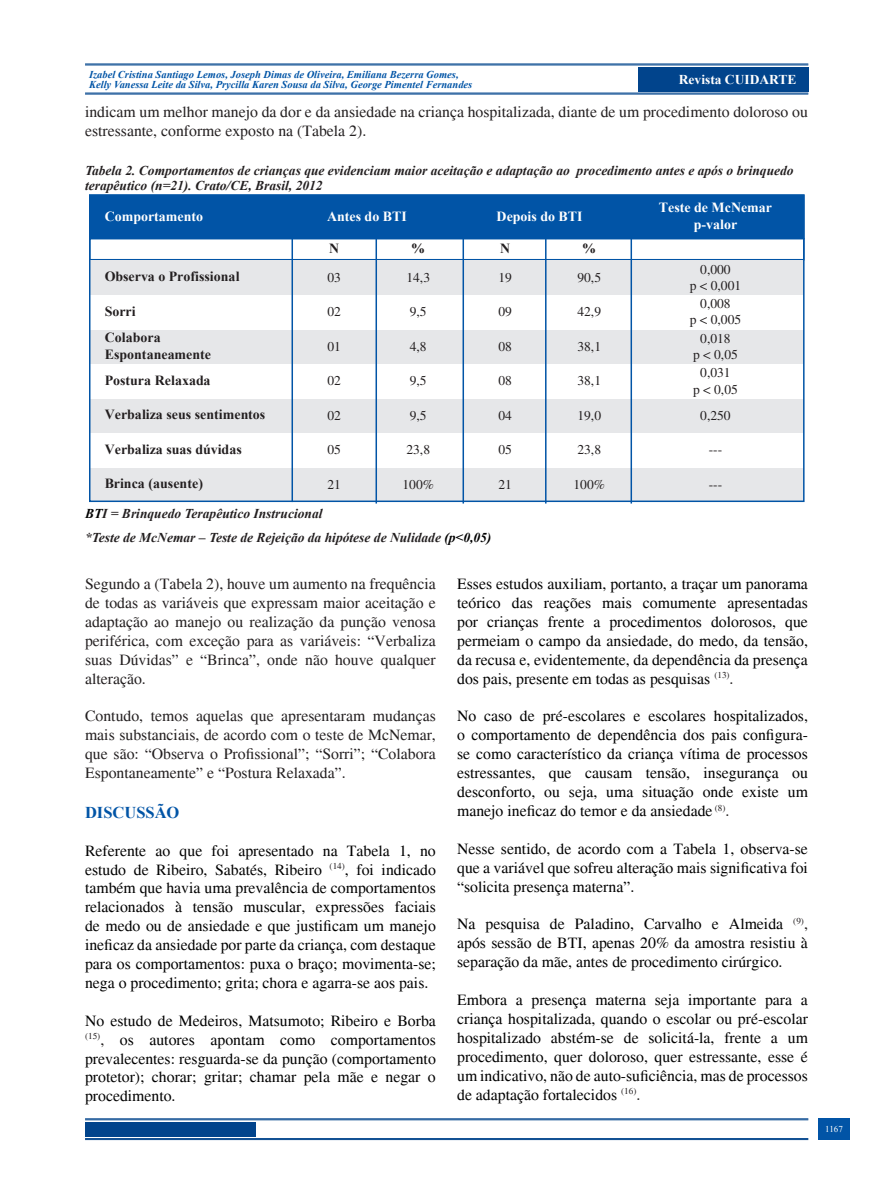
<style>
.page{position:relative;width:893px;height:1191px;background:#fff}
.page>*{position:absolute;margin:0;border:0;box-sizing:border-box;transform-origin:0 0}
.titulos{font:700 16.5px "Times New Roman";color:#0154a6}
.parrafos_generales{font:15.75px/18.9px "Times";color:#000;text-align:justify}
.parrafos_generales-2{font:15.75px/18.9px "Times";color:#231f20;text-align:justify}
.t1{font:700 13.95px/16.8px "Times New Roman";color:#231f20}
.t2{font:700 13.95px/16.8px "Times New Roman";color:#fff;text-align:center}
.t3{font:italic 700 13.5px/15px "Times New Roman";color:#231f20}
.t4{font:13.5px/16.2px "Times";color:#231f20;text-align:center}
.t5{font:700 13.5px "Times New Roman";color:#fff}
.t6{font:italic 700 10.5px/10.5px "Times New Roman";color:#0154a6}
.t7{font:9px "Times New Roman";color:#fff}
.s1{color:#000}
.s2{color:#231f20}
</style>
<div class="page">
<div style="left:638px;top:67px;width:170px;height:24px;background:#01448c"></div>
<hr style="left:85px;top:64px;width:723px;height:1px;background:#01448c">
<hr style="left:85px;top:65px;width:723px;height:1px;background:#01448c">
<hr style="left:85px;top:93px;width:723px;height:1px;background:#01448c">
<hr style="left:85px;top:94px;width:723px;height:1px;background:#01448c">
<hr style="left:85px;top:1138px;width:723px;height:1px;background:#01448c">
<hr style="left:85px;top:1139px;width:723px;height:1px;background:#01448c">
<hr style="left:85px;top:1118px;width:723px;height:1px;background:#01448c">
<hr style="left:85px;top:1119px;width:723px;height:1px;background:#01448c">
<div style="left:85px;top:1122px;width:170px;height:14px;background:#01448c"></div>
<div style="left:819px;top:1118px;width:31px;height:22px;background:#0154a6"></div>
<div style="left:89px;top:329px;width:714px;height:35px;background:#e6e7e9"></div>
<div style="left:89px;top:398px;width:714px;height:35px;background:#e6e7e9"></div>
<div style="left:89px;top:467px;width:714px;height:35px;background:#e6e7e9"></div>
<div style="left:90px;top:195px;width:714px;height:44px;background:#0154a6"></div>
<div style="left:89px;top:238px;width:715px;height:22px;border:2px solid #0154a6"></div>
<div style="left:89px;top:260px;width:714px;height:35px;background:#e6e7e9"></div>
<div style="left:89px;top:194px;width:715px;height:308px;border:2px solid #0154a6"></div>
<hr style="left:291px;top:236px;width:2px;height:266px;background:#0154a6">
<hr style="left:375px;top:235px;width:2px;height:268px;background:#0154a6">
<hr style="left:462px;top:235px;width:2px;height:268px;background:#0154a6">
<hr style="left:545px;top:235px;width:1px;height:268px;background:#0154a6">
<hr style="left:630px;top:235px;width:2px;height:268px;background:#0154a6">
<p class="t6" style="left:89px;top:69px;width:385px">Izabel Cristina Santiago Lemos, Joseph Dimas de Oliveira, Emiliana Bezerra Gomes,<br>Kelly Vanessa Leite da Silva, Prycilla Karen Sousa da Silva, George Pimentel Fernandes</p>
<p class="t5" style="left:679px;top:70px;width:119px">Revista CUIDARTE</p>
<p class="parrafos_generales-2" style="left:85px;top:103px;width:724px">indicam um melhor manejo da dor e da ansiedade na criança hospitalizada, diante de um procedimento doloroso ou estressante, conforme exposto na (Tabela 2).</p>
<p class="t3" style="left:85px;top:163px;width:710px">Tabela 2. Comportamentos de crianças que evidenciam maior aceitação e adaptação ao procedimento antes e após o brinquedo terapêutico (n=21). Crato/CE, Brasil, 2012</p>
<p class="t2" style="left:105px;top:207px;width:100px">Comportamento</p>
<p class="t2" style="left:327px;top:207px;width:81px">Antes do BTI</p>
<p class="t2" style="left:497px;top:207px;width:87px">Depois do BTI</p>
<p class="t2" style="left:659px;top:199px;width:115px">Teste de McNemar p-valor</p>
<p class="t1" style="left:105px;top:268px;width:136px">Observa o Profissional</p>
<p class="t1" style="left:329px;top:239px;width:12px">N</p>
<p class="t1" style="left:411px;top:239px;width:15px">%</p>
<p class="t1" style="left:500px;top:239px;width:12px">N</p>
<p class="t1" style="left:582px;top:239px;width:15px">%</p>
<p class="t4" style="left:327px;top:269px;width:15px">03</p>
<p class="t4" style="left:406px;top:269px;width:25px">14,3</p>
<p class="t4" style="left:498px;top:269px;width:15px">19</p>
<p class="t4" style="left:577px;top:269px;width:25px">90,5</p>
<p class="t4" style="left:690px;top:261px;width:53px">0,000<br>p &lt; 0,001</p>
<p class="t1" style="left:105px;top:302px;width:32px">Sorri</p>
<p class="t4" style="left:327px;top:304px;width:15px">02</p>
<p class="t4" style="left:410px;top:304px;width:18px">9,5</p>
<p class="t4" style="left:498px;top:304px;width:15px">09</p>
<p class="t4" style="left:577px;top:304px;width:25px">42,9</p>
<p class="t4" style="left:690px;top:295px;width:53px">0,008<br>p &lt; 0,005</p>
<p class="t1" style="left:105px;top:328px;width:108px">Colabora<br>Espontaneamente</p>
<p class="t4" style="left:327px;top:338px;width:15px">01</p>
<p class="t4" style="left:410px;top:338px;width:18px">4,8</p>
<p class="t4" style="left:498px;top:338px;width:15px">08</p>
<p class="t4" style="left:577px;top:338px;width:25px">38,1</p>
<p class="t4" style="left:693px;top:330px;width:46px">0,018<br>p &lt; 0,05</p>
<p class="t1" style="left:105px;top:371px;width:107px">Postura Relaxada</p>
<p class="t4" style="left:327px;top:373px;width:15px">02</p>
<p class="t4" style="left:410px;top:373px;width:18px">9,5</p>
<p class="t4" style="left:498px;top:373px;width:15px">08</p>
<p class="t4" style="left:577px;top:373px;width:25px">38,1</p>
<p class="t4" style="left:693px;top:364px;width:46px">0,031<br>p &lt; 0,05</p>
<p class="t1" style="left:105px;top:406px;width:162px">Verbaliza seus sentimentos</p>
<p class="t4" style="left:327px;top:407px;width:15px">02</p>
<p class="t4" style="left:410px;top:407px;width:18px">9,5</p>
<p class="t4" style="left:498px;top:407px;width:15px">04</p>
<p class="t4" style="left:577px;top:407px;width:25px">19,0</p>
<p class="t4" style="left:700px;top:407px;width:32px">0,250</p>
<p class="t1" style="left:105px;top:440px;width:139px">Verbaliza suas dúvidas</p>
<p class="t4" style="left:327px;top:442px;width:15px">05</p>
<p class="t4" style="left:406px;top:442px;width:25px">23,8</p>
<p class="t4" style="left:498px;top:442px;width:15px">05</p>
<p class="t4" style="left:577px;top:442px;width:25px">23,8</p>
<p class="t4" style="left:709px;top:442px;width:15px">---</p>
<p class="t1" style="left:105px;top:475px;width:100px">Brinca (ausente)</p>
<p class="t4" style="left:327px;top:476px;width:15px">21</p>
<p class="t4" style="left:402px;top:476px;width:33px">100%</p>
<p class="t4" style="left:498px;top:476px;width:15px">21</p>
<p class="t4" style="left:574px;top:476px;width:33px">100%</p>
<p class="t4" style="left:709px;top:476px;width:15px">---</p>
<p class="t3" style="left:85px;top:506px;width:239px"><span class="s1">BT</span>I = Brinquedo Terapêutico Instrucional</p>
<p class="t3" style="left:85px;top:530px;width:408px">*Teste de McNemar – Teste de Rejeição da hipótese de Nulidade <span class="s1">(p&lt;0,05)</span></p>
<p class="parrafos_generales-2" style="left:85px;top:574px;width:352px">Segundo a (Tabela 2), houve um aumento na frequência de todas as variáveis que expressam maior aceitação e adaptação ao manejo ou realização da punção venosa periférica, com exceção para as variáveis: “Verbaliza suas Dúvidas” e “Brinca”, onde não houve qualquer alteração.</p>
<p class="parrafos_generales-2" style="left:85px;top:707px;width:352px">Contudo, temos aquelas que apresentaram mudanças mais substanciais, de acordo com o teste de McNemar, que são: “Observa o Profissional”; “Sorri”; “Colabora Espontaneamente” e “Postura Relaxada”.</p>
<p class="titulos" style="left:85px;top:801px;width:96px">DISCUSSÃO</p>
<p class="parrafos_generales" style="left:85px;top:841px;width:352px">Referente ao que foi apresentado na Tabela 1, no estudo de Ribeiro, Sabatés, Ribeiro <sup>(14)</sup>, foi indicado também que havia uma prevalência de comportamentos relacionados à tensão muscular, expressões faciais de medo ou de ansiedade e que justificam um manejo ineficaz da ansiedade por parte da criança, com destaque para os comportamentos: puxa o braço; movimenta-se; nega o procedimento; grita; chora e agarra-se aos pais.</p>
<p class="parrafos_generales" style="left:85px;top:1011px;width:352px">No estudo de Medeiros, Matsumoto; Ribeiro e Borba <sup>(15)</sup><span class="s2">,</span> os autores apontam como comportamentos prevalecentes: resguarda-se da punção (comportamento protetor); chorar; gritar; chamar pela mãe e negar o procedimento.</p>
<p class="parrafos_generales" style="left:457px;top:574px;width:352px">Esses estudos auxiliam, portanto, a traçar um panorama teórico das reações mais comumente apresentadas por crianças frente a procedimentos dolorosos, que permeiam o campo da ansiedade, do medo, da tensão, da recusa e, evidentemente, da dependência da presença dos pais, presente em todas as pesquisas <sup>(13)</sup><span class="s2">.</span></p>
<p class="parrafos_generales" style="left:457px;top:707px;width:352px">No caso de pré-escolares e escolares hospitalizados, o comportamento de dependência dos pais configura&shy;se como característico da criança vítima de processos estressantes, que causam tensão, insegurança ou desconforto, ou seja, uma situação onde existe um manejo ineficaz do temor e da ansiedade <sup>(8)</sup><span class="s2">.</span></p>
<p class="parrafos_generales" style="left:457px;top:839px;width:352px">Nesse sentido, de acordo com a Tabela 1, observa-se que a variável que sofreu alteração mais significativa foi “solicita presença materna”.</p>
<p class="parrafos_generales" style="left:457px;top:915px;width:352px">Na pesquisa de Paladino, Carvalho e Almeida <sup>(9)</sup><span class="s2">, </span>após sessão de BTI, apenas 20% da amostra resistiu à separação da mãe, antes de procedimento cirúrgico.</p>
<p class="parrafos_generales" style="left:457px;top:990px;width:352px">Embora a presença materna seja importante para a criança hospitalizada, quando o escolar ou pré-escolar hospitalizado abstém-se de solicitá-la, frente a um procedimento, quer doloroso, quer estressante, esse é um indicativo, não de auto-suficiência, mas de processos de adaptação fortalecidos <sup>(16)</sup><span class="s2">.</span></p>
<p class="t7" style="left:825px;top:1123px;width:19px">1167</p>
</div>
